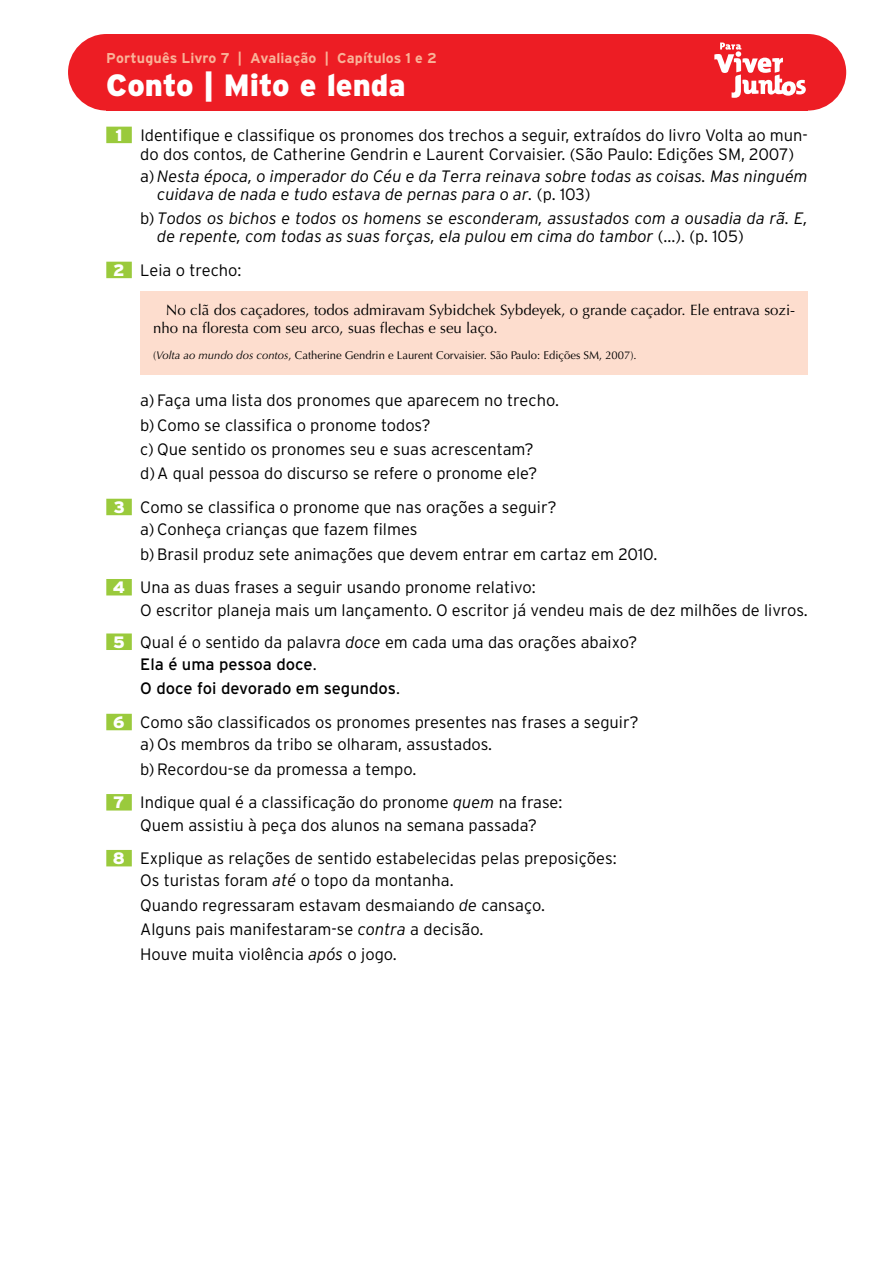
<style>
.page{position:relative;width:893px;height:1263px;background:#fff}
.page>*{position:absolute;margin:0;border:0;box-sizing:border-box;transform-origin:0 0}
.t1{font:900 30.75px "Interstate";letter-spacing:-.005em;color:#fff}
.t2{font:300 16.5px/24.3px "Interstate";color:#000}
.t3{font:italic 300 16.5px/18px "Interstate";color:#000}
.t4{font:16.5px/24.3px "Interstate";color:#000}
.t5{font:15px/18px "Optima LT Std";color:#000}
.t6{font:700 14.25px "Interstate";letter-spacing:.005em;color:#f9b298}
.t7{font:11.25px "Optima LT Std";color:#000}
.s1{font-weight:900;color:#fff}
.s2{font-style:normal}
.s3{font-style:italic}
.s4{font-weight:300}
</style>
<div class="page">
<div style="left:770px;top:34px;width:76px;height:77px;background:#ed1d24;border-radius:50%"></div>
<div style="left:68px;top:34px;width:77px;height:77px;background:#ed1d24;border-radius:50%"></div>
<div style="left:106px;top:34px;width:702px;height:77px;background:#ed1d24"></div>
<svg style="left:714px;top:43px;width:92px;height:55px"></svg>
<div style="left:106px;top:127px;width:26px;height:16px;background:#9aca3c"></div>
<div style="left:106px;top:262px;width:26px;height:16px;background:#9aca3c"></div>
<div style="left:106px;top:499px;width:26px;height:16px;background:#9aca3c"></div>
<div style="left:106px;top:579px;width:26px;height:16px;background:#9aca3c"></div>
<div style="left:106px;top:633px;width:26px;height:17px;background:#9aca3c"></div>
<div style="left:106px;top:714px;width:26px;height:16px;background:#9aca3c"></div>
<div style="left:106px;top:794px;width:26px;height:16px;background:#9aca3c"></div>
<div style="left:106px;top:850px;width:26px;height:16px;background:#9aca3c"></div>
<div style="left:140px;top:291px;width:668px;height:84px;background:#fdddce"></div>
<p class="t6" style="left:106px;top:50px;width:332px">Português Livro 7 | Avaliação | Capítulos 1 e 2</p>
<h1 class="t1" style="left:106px;top:67px;width:301px">Conto | Mito e lenda</h1>
<p class="t2" style="left:140px;top:126px;width:669px;line-height:18.8px;text-indent:-25px"><span class="s1">1</span> Identifique e classifique os pronomes dos trechos a seguir, extraídos do livro Volta ao mun&shy;do dos contos, de Catherine Gendrin e Laurent Corvaisier. (São Paulo: Edições SM, 2007)</p>
<p class="t3" style="left:157px;top:167px;width:652px;text-indent:-17px"><span class="s2">a)</span> Nesta época, o imperador do Céu e da Terra reinava sobre todas as coisas. Mas ninguém cuidava de nada e tudo estava de pernas para o ar. <span class="s2">(p. 103)</span></p>
<p class="t3" style="left:157px;top:209px;width:652px;text-indent:-17px"><span class="s2">b)</span> Todos os bichos e todos os homens se esconderam, assustados com a ousadia da rã. E, de repente, com todas as suas forças, ela pulou em cima do tambor <span class="s2">(...). (p. 105)</span></p>
<p class="t2" style="left:113px;top:258px;width:130px"><span class="s1">2</span> Leia o trecho:</p>
<p class="t5" style="left:153px;top:301px;width:644px;text-indent:13px">No clã dos caçadores, todos admiravam Sybidchek Sybdeyek, o grande caçador. Ele entrava sozi&shy;nho na floresta com seu arco, suas flechas e seu laço.</p>
<p class="t7" style="left:153px;top:349px;width:485px">(<span class="s3">Volta ao mundo dos contos</span>, Catherine Gendrin e Laurent Corvaisier. São Paulo: Edições SM, 2007).</p>
<p class="t2" style="left:140px;top:388px;width:420px">a) Faça uma lista dos pronomes que aparecem no trecho. b) Como se classifica o pronome todos?<br>c) Que sentido os pronomes seu e suas acrescentam?<br>d) A qual pessoa do discurso se refere o pronome ele?</p>
<p class="t2" style="left:140px;top:496px;width:418px;line-height:22.2px;text-indent:-27px"><span class="s1">3</span> Como se classifica o pronome que nas orações a seguir? a) Conheça crianças que fazem filmes</p>
<p class="t2" style="left:113px;top:537px;width:546px;line-height:33.6px;text-indent:27px">b) Brasil produz sete animações que devem entrar em cartaz em 2010.<br><span class="s1">4</span> Una as duas frases a seguir usando pronome relativo:</p>
<p class="t2" style="left:113px;top:594px;width:696px;line-height:31.5px;text-indent:27px">O escritor planeja mais um lançamento. O escritor já vendeu mais de dez milhões de livros.<br><span class="s1">5</span> Qual é o sentido da palavra <span class="s3">doce</span> em cada uma das orações abaixo?</p>
<p class="t4" style="left:140px;top:652px;width:261px">Ela é uma pessoa doce<span class="s4">.<br></span>O doce foi devorado em segundos<span class="s4">.</span></p>
<p class="t2" style="left:140px;top:711px;width:500px;line-height:22.2px;text-indent:-27px"><span class="s1">6</span> Como são classificados os pronomes presentes nas frases a seguir? a) Os membros da tribo se olharam, assustados.</p>
<p class="t2" style="left:113px;top:752px;width:451px;line-height:33.6px;text-indent:27px">b) Recordou-se da promessa a tempo.<br><span class="s1">7</span> Indique qual é a classificação do pronome <span class="s3">quem</span> na frase:</p>
<p class="t2" style="left:113px;top:808px;width:505px;line-height:33.6px;text-indent:27px">Quem assistiu à peça dos alunos na semana passada?<br><span class="s1">8</span> Explique as relações de sentido estabelecidas pelas preposições:</p>
<p class="t2" style="left:140px;top:868px;width:406px">Os turistas foram <span class="s3">até</span> o topo da montanha.<br>Quando regressaram estavam desmaiando <span class="s3">de</span> cansaço.<br>Alguns pais manifestaram-se <span class="s3">contra</span> a decisão.<br>Houve muita violência <span class="s3">após</span> o jogo.</p>
</div>
